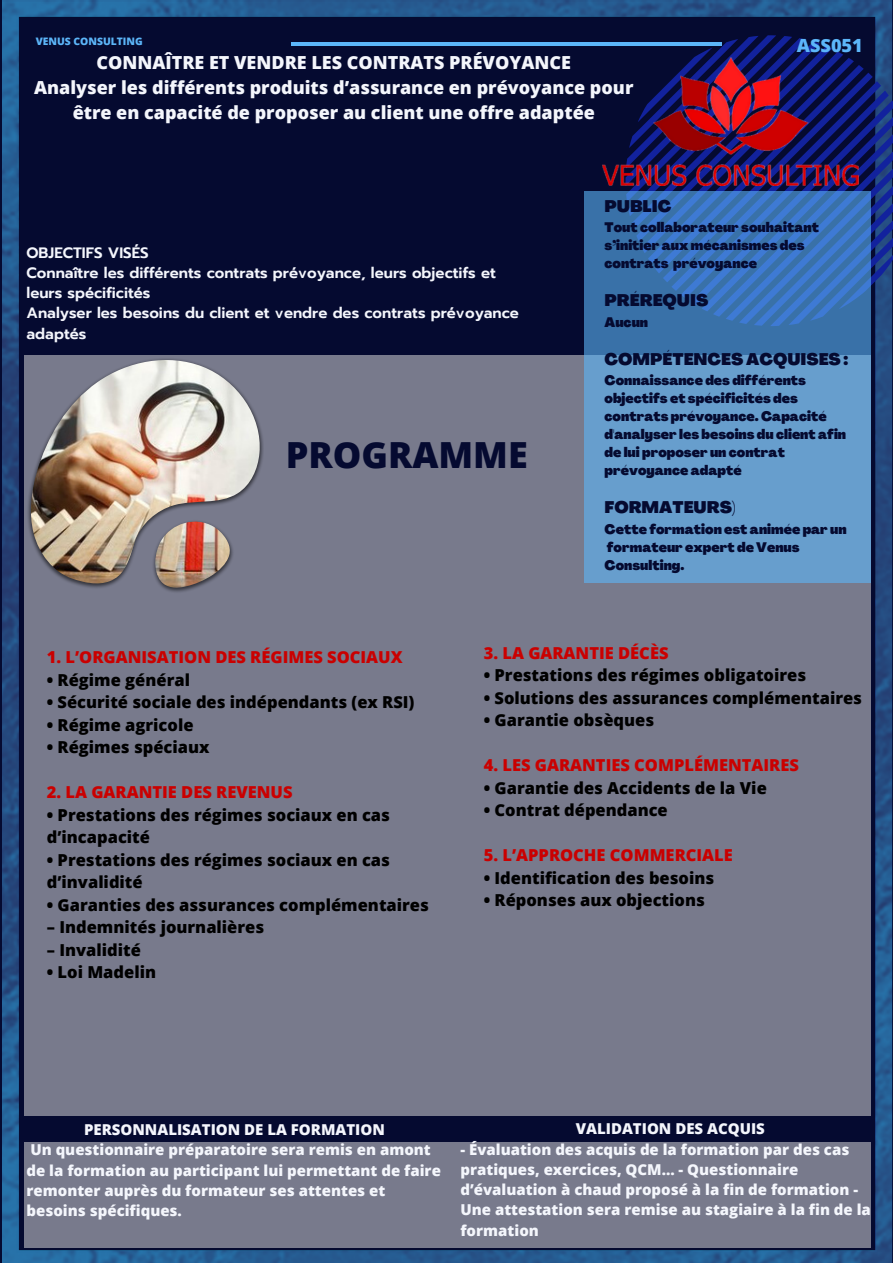
<style>
.page{position:relative;width:893px;height:1264px;background:#fff}
.page>*{position:absolute;margin:0;border:0;box-sizing:border-box;transform-origin:0 0}
.t1{font:800 36px "Open Sans";color:#050a30}
.t2{font:800 18.15px "Open Sans";color:#5cb6f9}
.t3{font:800 18px/24.8px "Open Sans";color:#f4f6fc;text-align:center}
.t4{font:800 16.5px/22.5px "Open Sans";color:#000}
.t5{font:800 16.5px "Open Sans";color:#ca0000}
.t6{font:900 16.5px "Agrandir";color:#050a30}
.t7{font:800 15px/20.2px "Open Sans";color:#f4f6fc}
.t8{font:600 15px/20.2px "Prompt";color:#f4f6fc}
.t9{font:900 13.5px/18px "Agrandir";color:#050a30}
.t10{font:800 10.35px "Open Sans";color:#5cb6f9}
</style>
<div class="page">
<img style="left:3px;top:0;width:889px;height:1262px">
<div style="left:24px;top:355px;width:847px;height:892px;background:#787a8c"></div>
<svg style="left:625px;top:35px;width:267px;height:291px;background:#122367"></svg>
<hr style="left:291px;top:42px;width:431px;height:3px;background:#5cb6f9">
<img style="left:602px;top:57px;width:256px;height:128px">
<svg style="left:583px;top:191px;width:287px;height:391px;background:#548ac0"></svg>
<div style="left:20px;top:1115px;width:440px;height:26px;background:#050a30"></div>
<div style="left:422px;top:1115px;width:452px;height:26px;background:#050a30"></div>
<img style="left:29px;top:360px;width:234px;height:227px">
<p class="t10" style="left:36px;top:34px;width:108px">VENUS CONSULTING</p>
<p class="t2" style="left:796px;top:33px;width:68px">ASS051</p>
<p class="t3" style="left:34px;top:50px;width:600px">CONNAÎTRE ET VENDRE LES CONTRATS PRÉVOYANCE<br>Analyser les différents produits d’assurance en prévoyance pour être en capacité de proposer au client une offre adaptée</p>
<p class="t8" style="left:27px;top:242px;width:494px">OBJECTIFS VISÉS<br>Connaître les différents contrats prévoyance, leurs objectifs et leurs spécificités<br>Analyser les besoins du client et vendre des contrats prévoyance adaptés</p>
<h1 class="t1" style="left:286px;top:429px;width:243px">PROGRAMME</h1>
<p class="t6" style="left:604px;top:200px;width:68px">PUBLIC</p>
<p class="t9" style="left:604px;top:220px;width:216px">Tout collaborateur souhaitant s’initier aux mécanismes des contrats prévoyance</p>
<p class="t6" style="left:604px;top:294px;width:105px">PRÉREQUIS</p>
<p class="t9" style="left:604px;top:314px;width:45px">Aucun</p>
<p class="t6" style="left:604px;top:352px;width:245px">COMPÉTENCES ACQUISES :</p>
<p class="t9" style="left:604px;top:373px;width:243px">Connaissance des différents objectifs et spécificités des contrats prévoyance. Capacité d'analyser les besoins du client afin de lui proposer un contrat prévoyance adapté</p>
<p class="t6" style="left:604px;top:501px;width:132px">FORMATEURS)</p>
<p class="t9" style="left:604px;top:521px;width:244px">Cette formation est animée par un formateur expert de Venus<br>Consulting.</p>
<p class="t5" style="left:47px;top:645px;width:357px">1. L’ORGANISATION DES RÉGIMES SOCIAUX</p>
<p class="t4" style="left:47px;top:668px;width:145px">• Régime général</p>
<p class="t4" style="left:47px;top:690px;width:369px">• Sécurité sociale des indépendants (ex RSI)</p>
<p class="t4" style="left:47px;top:713px;width:148px">• Régime agricole</p>
<p class="t4" style="left:47px;top:735px;width:164px">• Régimes spéciaux</p>
<p class="t5" style="left:47px;top:780px;width:247px">2. LA GARANTIE DES REVENUS</p>
<p class="t4" style="left:47px;top:803px;width:344px">• Prestations des régimes sociaux en cas d’incapacité</p>
<p class="t4" style="left:47px;top:847px;width:344px">• Prestations des régimes sociaux en cas d’invalidité</p>
<p class="t4" style="left:47px;top:892px;width:383px">• Garanties des assurances complémentaires</p>
<p class="t4" style="left:47px;top:915px;width:219px">– Indemnités journalières</p>
<p class="t4" style="left:47px;top:937px;width:96px">– Invalidité</p>
<p class="t4" style="left:47px;top:960px;width:111px">• Loi Madelin</p>
<p class="t5" style="left:483px;top:641px;width:186px">3. LA GARANTIE DÉCÈS</p>
<p class="t4" style="left:483px;top:663px;width:324px">• Prestations des régimes obligatoires</p>
<p class="t4" style="left:483px;top:686px;width:380px">• Solutions des assurances complémentaires</p>
<p class="t4" style="left:483px;top:708px;width:172px">• Garantie obsèques</p>
<p class="t5" style="left:483px;top:753px;width:317px">4. LES GARANTIES COMPLÉMENTAIRES</p>
<p class="t4" style="left:483px;top:776px;width:284px">• Garantie des Accidents de la Vie</p>
<p class="t4" style="left:483px;top:798px;width:185px">• Contrat dépendance</p>
<p class="t5" style="left:483px;top:843px;width:250px">5. L’APPROCHE COMMERCIALE</p>
<p class="t4" style="left:483px;top:866px;width:232px">• Identification des besoins</p>
<p class="t4" style="left:483px;top:888px;width:222px">• Réponses aux objections</p>
<p class="t7" style="left:27px;top:1119px;width:416px;text-indent:57px">PERSONNALISATION DE LA FORMATION<br>Un questionnaire préparatoire sera remis en amont de la formation au participant lui permettant de faire remonter auprès du formateur ses attentes et besoins spécifiques.</p>
<p class="t7" style="left:575px;top:1118px;width:190px">VALIDATION DES ACQUIS</p>
<p class="t7" style="left:460px;top:1138px;width:412px">- Évaluation des acquis de la formation par des cas pratiques, exercices, QCM... - Questionnaire d’évaluation à chaud proposé à la fin de formation - Une attestation sera remise au stagiaire à la fin de la formation</p>
</div>
